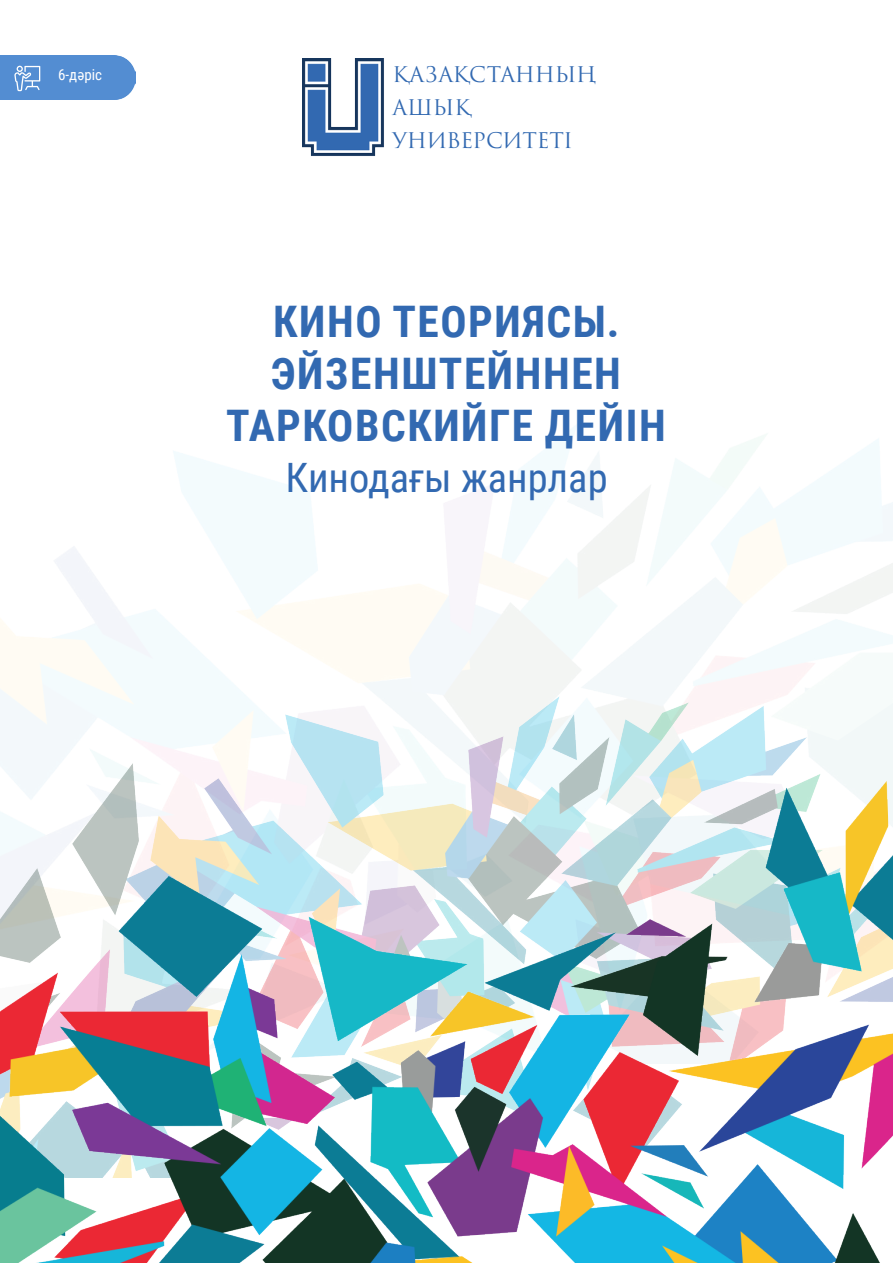
<style>
.page{position:relative;width:893px;height:1263px;background:#fff}
.page>*{position:absolute;margin:0;border:0;box-sizing:border-box;transform-origin:0 0}
.t1{font:700 43.5px/52.2px "Roboto Condensed";letter-spacing:.035em;color:#3269b1;text-align:center}
.t2{font:40.5px "Roboto Condensed";color:#3269b1}
.t3{font:21px "Trajan Pro 3";letter-spacing:-.01em;color:#3269b1}
.t4{font:15px "Roboto Condensed";color:#fff}
</style>
<div class="page">
<img style="left:0;top:425px;width:893px;height:638px">
<img style="left:302px;top:58px;width:82px;height:98px">
<img style="left:0;top:696px;width:892px;height:33px">
<img style="left:0;top:729px;width:892px;height:534px">
<div style="left:0;top:55px;width:136px;height:45px;background:#538dd2"></div>
<svg style="left:14px;top:66px;width:26px;height:25px"></svg>
<p class="t4" style="left:58px;top:64px;width:45px">6-дәріс</p>
<p class="t3" style="left:393px;top:60px;width:205px">ҚАЗАҚСТАННЫҢ</p>
<p class="t3" style="left:393px;top:93px;width:80px">АШЫҚ</p>
<p class="t3" style="left:393px;top:126px;width:182px">УНИВЕРСИТЕТІ</p>
<p class="t1" style="left:226px;top:294px;width:441px">КИНО ТЕОРИЯСЫ.<br>ЭЙЗЕНШТЕЙННЕН<br>ТАРКОВСКИЙГЕ ДЕЙІН</p>
<p class="t2" style="left:285px;top:449px;width:324px">Кинодағы жанрлар</p>
</div>
